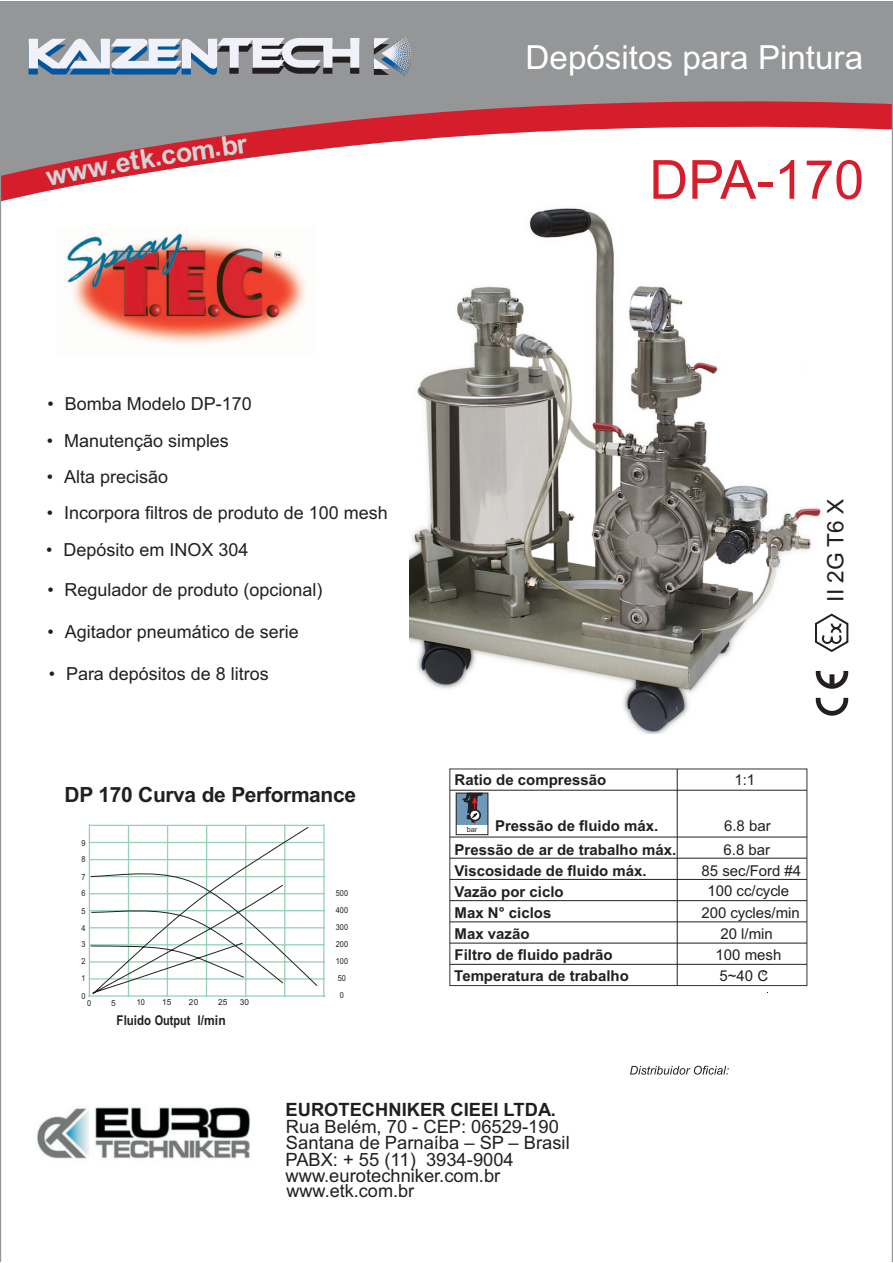
<style>
.page{position:relative;width:893px;height:1263px;background:#fff}
.page>*{position:absolute;margin:0;border:0;box-sizing:border-box;transform-origin:0 0}
.t1{font:53.85px "Arial";color:#d61d2b}
.t2{font:33.15px "Arial";color:#fff}
.t3{font:700 27px "Arial";color:#d1d3d4}
.t4{font:22.65px "Arial";color:#231f20}
.t5{font:700 21px "Arial";letter-spacing:-.015em;color:#221f1f}
.t6{font:18.3px/16.4px "Arial";color:#221f1f}
.t7{font:18.3px "Arial";color:#231f20}
.t8{font:700 18.3px "Arial";color:#221f1f}
.t9{font:18.15px "Arial";color:#231f20}
.t10{font:18px "Arial";color:#231f20}
.t11{font:700 15px "Arial";color:#231f20}
.t12{font:15px "Arial";color:#231f20}
.t13{font:700 13.5px "Arial";color:#221f1f;scale:.85 1}
.t14{font:8.25px/17px "Arial";color:#221f1f;text-align:justify;scale:.89 1}
.t15{font:8.25px "Arial";color:#221f1f}
.t16{font:7.35px "Arial";color:#231f20}
</style>
<div class="page">
<img style="left:409px;top:208px;width:412px;height:525px">
<img style="left:66px;top:233px;width:241px;height:111px">
<svg style="left:1px;top:176px;width:71px;height:25px;fill:#d61d2b"></svg>
<svg style="left:1px;top:1px;width:890px;height:175px;fill:#949698"></svg>
<hr style="left:891px;top:1px;width:2px;height:1261px;background:#949698">
<hr style="left:0;top:1px;width:1px;height:1261px;background:#949698">
<div style="left:449px;top:769px;width:358px;height:217px;border:1px solid #343435"></div>
<hr style="left:450px;top:837px;width:356px;height:1px;background:#231f20">
<hr style="left:450px;top:858px;width:356px;height:1px;background:#231f20">
<hr style="left:676px;top:769px;width:1px;height:217px;background:#231f20">
<hr style="left:450px;top:879px;width:356px;height:1px;background:#231f20">
<hr style="left:450px;top:900px;width:356px;height:1px;background:#231f20">
<hr style="left:450px;top:922px;width:356px;height:1px;background:#231f20">
<hr style="left:450px;top:943px;width:356px;height:1px;background:#231f20">
<hr style="left:450px;top:964px;width:356px;height:1px;background:#231f20">
<div style="left:456px;top:793px;width:32px;height:32px;background:#6d9ab8"></div>
<svg style="left:462px;top:795px;width:20px;height:29px"></svg>
<div style="left:456px;top:793px;width:32px;height:42px;border:1px solid #231f20"></div>
<hr style="left:450px;top:790px;width:356px;height:1px;background:#231f20">
<svg style="left:815px;top:698px;width:33px;height:18px"></svg>
<svg style="left:815px;top:671px;width:33px;height:18px"></svg>
<svg style="left:814px;top:612px;width:35px;height:41px"></svg>
<svg style="left:630px;top:1066px;width:98px;height:9px"></svg>
<img style="left:37px;top:1106px;width:213px;height:53px">
<hr style="left:89px;top:859px;width:234px;height:1px;background:#97d2b4">
<hr style="left:90px;top:825px;width:234px;height:1px;background:#97d2b4">
<hr style="left:89px;top:842px;width:234px;height:1px;background:#97d2b4">
<hr style="left:90px;top:876px;width:234px;height:1px;background:#97d2b4">
<hr style="left:89px;top:893px;width:235px;height:1px;background:#97d2b4">
<hr style="left:90px;top:910px;width:234px;height:1px;background:#97d2b4">
<hr style="left:89px;top:927px;width:235px;height:1px;background:#97d2b4">
<hr style="left:90px;top:944px;width:234px;height:1px;background:#97d2b4">
<hr style="left:90px;top:961px;width:234px;height:2px;background:#97d2b4">
<hr style="left:89px;top:978px;width:235px;height:2px;background:#97d2b4">
<hr style="left:88px;top:995px;width:237px;height:2px;background:#97d2b4">
<hr style="left:89px;top:825px;width:1px;height:171px;background:#97d2b4">
<hr style="left:323px;top:825px;width:1px;height:171px;background:#97d2b4">
<svg style="left:90px;top:826px;width:228px;height:169px"></svg>
<svg style="left:374px;top:37px;width:37px;height:39px"></svg>
<svg style="left:29px;top:38px;width:330px;height:37px"></svg>
<svg style="left:46px;top:156px;width:85px;height:30px;background:#d4444f"></svg>
<svg style="left:192px;top:135px;width:56px;height:26px"></svg>
<svg style="left:157px;top:161px;width:4px;height:4px"></svg>
<h3 class="t3" style="left:128px;top:151px;width:64px;rotate:-9deg">tk co</h3>
<h2 class="t2" style="left:525px;top:44px;width:339px">Depósitos para Pintura</h2>
<h1 class="t1" style="left:649px;top:160px;width:216px">DPA-170</h1>
<p class="t10" style="left:47px;top:397px;width:206px">• Bomba Modelo DP-170</p>
<p class="t10" style="left:47px;top:434px;width:184px">• Manutenção simples</p>
<p class="t10" style="left:47px;top:470px;width:123px">• Alta precisão</p>
<p class="t10" style="left:47px;top:506px;width:342px">• Incorpora filtros de produto de 100 mesh</p>
<p class="t10" style="left:46px;top:543px;width:204px">• Depósito em INOX 304</p>
<p class="t10" style="left:47px;top:583px;width:277px">• Regulador de produto (opcional)</p>
<p class="t10" style="left:47px;top:624px;width:253px">• Agitador pneumático de serie</p>
<p class="t10" style="left:49px;top:667px;width:222px">• Para depósitos de 8 litros</p>
<p class="t5" style="left:65px;top:786px;width:293px">DP 170 Curva de Performance</p>
<p class="t14" style="left:81px;top:835px;width:6px">9<br>8<br>7<br>6<br>5<br>4<br>3<br>2<br>1<br>0</p>
<p class="t14" style="left:87px;top:995px;width:6px">0</p>
<p class="t15" style="left:111px;top:1000px;width:6px">5</p>
<p class="t14" style="left:137px;top:994px;width:11px">10</p>
<p class="t15" style="left:162px;top:999px;width:11px">15</p>
<p class="t15" style="left:189px;top:999px;width:11px">20</p>
<p class="t15" style="left:218px;top:999px;width:11px">25</p>
<p class="t15" style="left:240px;top:999px;width:11px">30</p>
<p class="t14" style="left:336px;top:885px;width:15px;text-align:center">500<br>400<br>300<br>200<br>100<br>50<br>0</p>
<p class="t13" style="left:117px;top:1016px;width:130px">Fluido Output l/min</p>
<p class="t4" style="left:827px;top:602px;width:104px;rotate:-90deg">II 2G T6 X</p>
<p class="t11" style="left:454px;top:774px;width:153px">Ratio de compressão</p>
<p class="t12" style="left:734px;top:774px;width:22px">1:1</p>
<p class="t11" style="left:495px;top:821px;width:165px">Pressão de fluido máx.</p>
<p class="t12" style="left:724px;top:821px;width:48px">6.8 bar</p>
<p class="t16" style="left:467px;top:827px;width:12px">bar</p>
<p class="t11" style="left:454px;top:844px;width:223px">Pressão de ar de trabalho máx.</p>
<p class="t12" style="left:723px;top:844px;width:48px">6.8 bar</p>
<p class="t11" style="left:454px;top:865px;width:194px">Viscosidade de fluido máx.</p>
<p class="t12" style="left:701px;top:865px;width:101px">85 sec/Ford #4</p>
<p class="t11" style="left:454px;top:886px;width:111px">Vazão por ciclo</p>
<p class="t12" style="left:707px;top:885px;width:83px">100 cc/cycle</p>
<p class="t11" style="left:454px;top:907px;width:98px">Max N° ciclos</p>
<p class="t12" style="left:701px;top:907px;width:100px">200 cycles/min</p>
<p class="t11" style="left:454px;top:928px;width:76px">Max vazão</p>
<p class="t12" style="left:720px;top:928px;width:54px">20 l/min</p>
<p class="t11" style="left:454px;top:949px;width:160px">Filtro de fluido padrão</p>
<p class="t12" style="left:715px;top:949px;width:67px">100 mesh</p>
<p class="t11" style="left:454px;top:970px;width:176px">Temperatura de trabalho</p>
<p class="t12" style="left:719px;top:970px;width:50px">5~40 C</p>
<p class="t8" style="left:285px;top:1103px;width:272px">EUROTECHNIKER CIEEI LTDA.</p>
<p class="t6" style="left:285px;top:1120px;width:286px">Rua Belém, 70 - CEP: 06529-190<br>Santana de Parnaíba – SP – Brasil<br>PABX: + 55 (11) 3934-9004</p>
<p class="t7" style="left:285px;top:1168px;width:216px">www.eurotechniker.com.br</p>
<p class="t9" style="left:286px;top:1184px;width:129px">www.etk.com.br</p>
</div>
